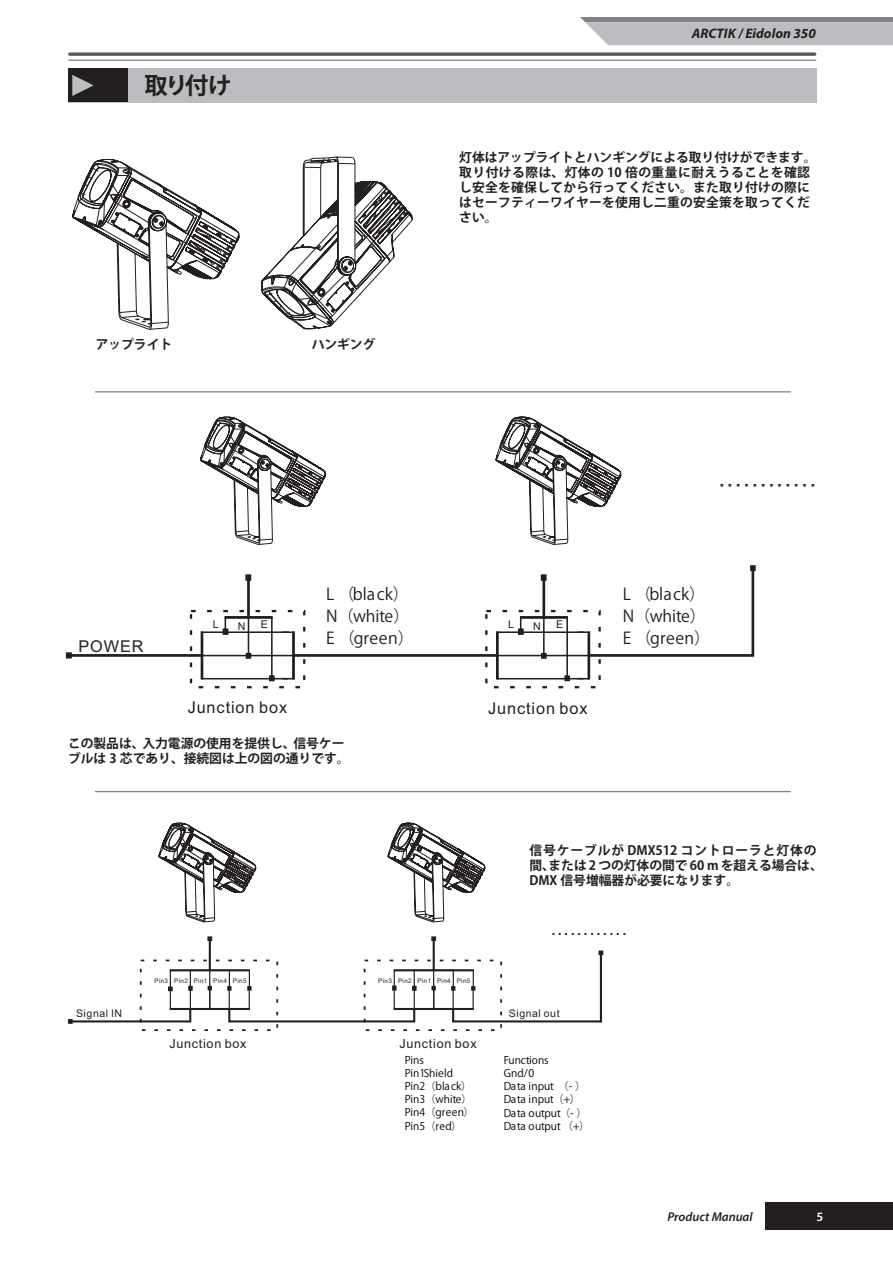
<style>
.page{position:relative;width:893px;height:1263px;background:#fff}
.page>*{position:absolute;margin:0;border:0;box-sizing:border-box;transform-origin:0 0}
.t1{font:700 23.4px "Koz Go Pro";color:#231f20}
.t2{font:16.2px/21.8px "FZY3 JW GB1 0 90 pv RKSJ H";letter-spacing:.005em;color:#231f20}
.t3{font:16.2px "Arial";letter-spacing:.055em;color:#231f20}
.t4{font:italic 700 13.8px "Myriad Pro";color:#231f20}
.t5{font:700 12.75px/14.9px "Koz Go Pro";color:#231f20}
.t6{font:700 12.75px/14.9px "Koz Go Pro";letter-spacing:.02em;color:#231f20}
.t7{font:italic 600 12.75px "Myriad Pro";color:#231f20}
.t8{font:600 12.75px "Myriad Pro";color:#fff}
.t9{font:12.6px "Arial";letter-spacing:.055em;color:#231f20}
.t10{font:10.65px "Arial";color:#231f20}
.t11{font:10.5px/13px "FZY3 JW GB1 0 90 pv RKSJ H";letter-spacing:-.01em;color:#030303}
.t12{font:10.5px "Arial";letter-spacing:.055em;color:#231f20}
.t13{font:6.3px "Arial";letter-spacing:.055em;color:#231f20}
.s1{font-family:"Arial Unicode MS 90 pv RKSJ H"}
.s2{color:#231f20}
</style>
<div class="page">
<svg style="left:70px;top:52px;width:745px;height:4px;background:#6f7072"></svg>
<hr style="left:69px;top:60px;width:747px;height:1px;background:#808285">
<svg style="left:580px;top:17px;width:313px;height:28px;background:#b4b5b8"></svg>
<div style="left:765px;top:1202px;width:128px;height:28px;background:#231f20"></div>
<svg style="left:72px;top:159px;width:87px;height:171px"></svg>
<svg style="left:91px;top:160px;width:149px;height:169px"></svg>
<svg style="left:261px;top:157px;width:151px;height:172px"></svg>
<svg style="left:200px;top:416px;width:32px;height:53px"></svg>
<svg style="left:214px;top:417px;width:112px;height:128px"></svg>
<svg style="left:495px;top:416px;width:126px;height:129px"></svg>
<div style="left:190px;top:610px;width:115px;height:78px;border:2px dashed #231f20"></div>
<svg style="left:66px;top:574px;width:224px;height:107px"></svg>
<hr style="left:294px;top:654px;width:203px;height:3px;background:#231f20">
<hr style="left:201px;top:655px;width:92px;height:1px;background:#231f20">
<hr style="left:292px;top:631px;width:3px;height:48px;background:#231f20">
<div style="left:485px;top:610px;width:116px;height:78px;border:2px dashed #231f20"></div>
<svg style="left:495px;top:565px;width:261px;height:116px"></svg>
<hr style="left:587px;top:631px;width:3px;height:48px;background:#231f20">
<div style="left:68px;top:68px;width:748px;height:34px;background:#bcbdc0"></div>
<div style="left:68px;top:68px;width:60px;height:34px;background:#231f20"></div>
<svg style="left:72px;top:75px;width:22px;height:21px"></svg>
<hr style="left:95px;top:391px;width:695px;height:1px;background:#808285">
<hr style="left:95px;top:791px;width:695px;height:1px;background:#808285">
<svg style="left:158px;top:822px;width:327px;height:100px"></svg>
<div style="left:228px;top:1008px;width:187px;height:14px;border:2px solid #231f20"></div>
<svg style="left:68px;top:936px;width:184px;height:88px"></svg>
<hr style="left:170px;top:969px;width:80px;height:2px;background:#231f20">
<svg style="left:392px;top:936px;width:212px;height:86px"></svg>
<h1 class="t1" style="left:145px;top:70px;width:88px">取り付け</h1>
<p class="t5" style="left:96px;top:338px;width:78px">アップライト</p>
<p class="t5" style="left:312px;top:338px;width:65px">ハンギング</p>
<h3 class="t4" style="left:692px;top:25px;width:125px">ARCTIK / Eidolon 350</h3>
<p class="t6" style="left:459px;top:151px;width:359px">灯体はアップライトとハンギングによる取り付けができます。取り付ける際は、灯体の 10 倍の重量に耐えうることを確認し安全を確保してから行ってください。また取り付けの際にはセーフティーワイヤーを使用し二重の安全策を取ってください。</p>
<h2 class="t3" style="left:78px;top:635px;width:67px">POWER</h2>
<h2 class="t2" style="left:326px;top:584px;width:89px">L （<span class="s1">b</span>lack）<br>N（<span class="s1">w</span>hite）<br>E （<span class="s1">g</span>reen）</h2>
<p class="t10" style="left:213px;top:618px;width:7px">L</p>
<p class="t10" style="left:238px;top:619px;width:9px">N</p>
<p class="t10" style="left:261px;top:618px;width:9px">E</p>
<p class="t10" style="left:508px;top:618px;width:7px">L</p>
<p class="t10" style="left:533px;top:619px;width:9px">N</p>
<p class="t10" style="left:556px;top:618px;width:9px">E</p>
<h2 class="t3" style="left:188px;top:696px;width:101px">Junction box</h2>
<h2 class="t3" style="left:488px;top:697px;width:101px">Junction box</h2>
<p class="t5" style="left:68px;top:737px;width:283px">この製品は、入力電源の使用を提供し、信号ケーブルは 3 芯であり、接続図は上の図の通りです。</p>
<h2 class="t2" style="left:623px;top:584px;width:89px">L （<span class="s1">b</span>lack）<br>N（<span class="s1">w</span>hite）<br>E （<span class="s1">g</span>reen）</h2>
<p class="t5" style="left:529px;top:844px;width:295px">信号ケーブルが DMX512 コントローラと灯体の間、または 2 つの灯体の間で 60 m を超える場合は、<br>DMX 信号増幅器が必要になります。</p>
<p class="t12" style="left:76px;top:1006px;width:48px">Signal IN</p>
<p class="t13" style="left:154px;top:977px;width:94px">Pin3 Pin2 Pin1 Pin4 Pin5</p>
<p class="t13" style="left:378px;top:977px;width:94px">Pin3 Pin2 Pin1 Pin4 Pin5</p>
<p class="t9" style="left:169px;top:1035px;width:79px">Junction box</p>
<p class="t9" style="left:399px;top:1035px;width:79px">Junction box</p>
<p class="t11" style="left:405px;top:1054px;width:71px">Pins<br>Pin1Shield<br>Pin2<span class="s2">（</span>black<span class="s2">）<br></span>Pin3<span class="s2">（</span>white<span class="s2">）<br></span>Pin4<span class="s2">（</span>green<span class="s2">）<br></span>Pin5<span class="s2">（</span>red<span class="s2">）</span></p>
<p class="t12" style="left:509px;top:1006px;width:52px">Signal out</p>
<p class="t11" style="left:504px;top:1054px;width:83px">Functions<br>Gnd/0<br>Data input <span class="s2">（）</span>-<br>Data input<span class="s2">（）</span>+<br>Data output -</p>
<p class="t11" style="left:504px;top:1106px;width:87px;text-align:right"><span class="s2">（）<br></span>Data output <span class="s2">（）</span>+</p>
<p class="t7" style="left:667px;top:1208px;width:87px">Product Manual</p>
<p class="t8" style="left:816px;top:1208px;width:8px">5</p>
</div>
